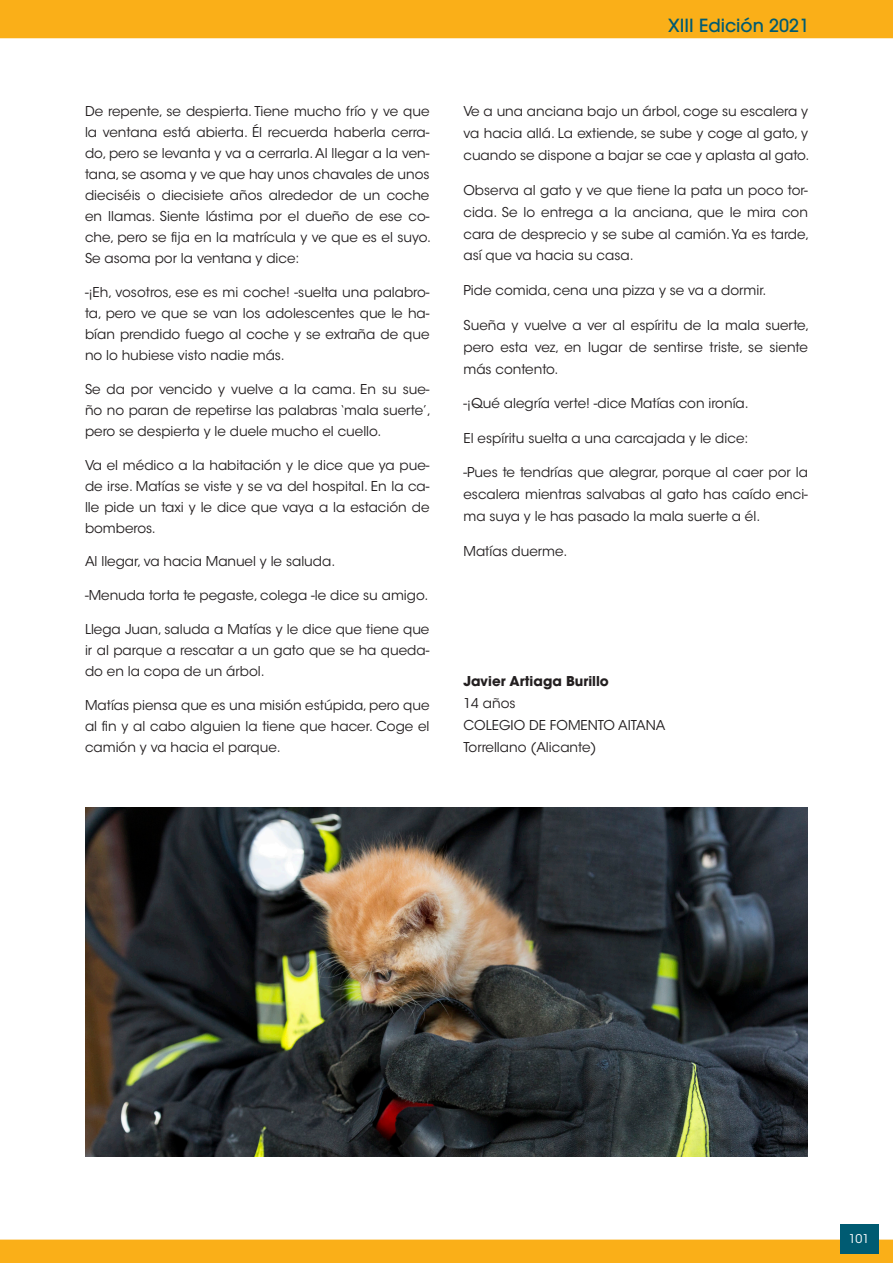
<style>
.page{position:relative;width:893px;height:1263px;background:#fff}
.page>*{position:absolute;margin:0;border:0;box-sizing:border-box;transform-origin:0 0}
.t1{font:500 18px "ITC Avant Garde Std";color:#005b72}
.Texto_normal{font:13.5px/21px "ITC Avant Garde Std";color:#231f20;text-align:justify}
._2_CARGO{font:13.5px "ITC Avant Garde Std";color:#231f20}
._2_CARGO-2{font:700 13.5px "ITC Avant Garde Std";color:#231f20}
.t2{font:12px "ITC Avant Garde Std";color:#fff}
</style>
<div class="page">
<div style="left:0;top:1239px;width:893px;height:24px;background:#faaf18"></div>
<div style="left:0;top:0;width:893px;height:38px;background:#faaf18"></div>
<div style="left:840px;top:1224px;width:38px;height:29px;background:#005b72"></div>
<img style="left:85px;top:808px;width:723px;height:349px">
<p class="Texto_normal" style="left:85px;top:101px;width:348px;text-align:left">De repente, se despierta. Tiene mucho frío y ve que la ventana está abierta. Él recuerda haberla cerra&shy;do, pero se levanta y va a cerrarla. Al llegar a la ven&shy;tana, se asoma y ve que hay unos chavales de unos dieciséis o diecisiete años alrededor de un coche en llamas. Siente lástima por el dueño de ese co&shy;che, pero se fija en la matrícula y ve que es el suyo.<br>Se asoma por la ventana y dice:</p>
<p class="Texto_normal" style="left:85px;top:282px;width:346px">-¡Eh, vosotros, ese es mi coche! -suelta una palabro&shy;ta, pero ve que se van los adolescentes que le ha&shy;bían prendido fuego al coche y se extraña de que no lo hubiese visto nadie más.</p>
<p class="Texto_normal" style="left:85px;top:379px;width:347px">Se da por vencido y vuelve a la cama. En su sue&shy;ño no paran de repetirse las palabras ‘mala suerte’, pero se despierta y le duele mucho el cuello.</p>
<p class="Texto_normal" style="left:85px;top:454px;width:346px">Va el médico a la habitación y le dice que ya pue&shy;de irse. Matías se viste y se va del hospital. En la ca&shy;lle pide un taxi y le dice que vaya a la estación de bomberos.</p>
<p class="Texto_normal" style="left:85px;top:551px;width:252px">Al llegar, va hacia Manuel y le saluda.</p>
<p class="Texto_normal" style="left:85px;top:585px;width:345px">-Menuda torta te pegaste, colega -le dice su amigo.</p>
<p class="Texto_normal" style="left:85px;top:619px;width:346px">Llega Juan, saluda a Matías y le dice que tiene que ir al parque a rescatar a un gato que se ha queda&shy;do en la copa de un árbol.</p>
<p class="Texto_normal" style="left:85px;top:694px;width:346px">Matías piensa que es una misión estúpida, pero que al fin y al cabo alguien la tiene que hacer. Coge el camión y va hacia el parque.</p>
<h1 class="t1" style="left:668px;top:14px;width:143px">XIII Edición 2021</h1>
<p class="Texto_normal" style="left:463px;top:101px;width:348px;line-height:21.9px">Ve a una anciana bajo un árbol, coge su escalera y va hacia allá. La extiende, se sube y coge al gato, y cuando se dispone a bajar se cae y aplasta al gato.</p>
<p class="Texto_normal" style="left:463px;top:179px;width:347px;line-height:21.9px">Observa al gato y ve que tiene la pata un poco tor&shy;cida. Se lo entrega a la anciana, que le mira con cara de desprecio y se sube al camión. Ya es tarde, así que va hacia su casa.</p>
<p class="Texto_normal" style="left:463px;top:280px;width:304px">Pide comida, cena una pizza y se va a dormir.</p>
<p class="Texto_normal" style="left:463px;top:314px;width:347px;line-height:21.9px">Sueña y vuelve a ver al espíritu de la mala suerte, pero esta vez, en lugar de sentirse triste, se siente más contento.</p>
<p class="Texto_normal" style="left:463px;top:393px;width:287px">-¡Qué alegría verte! -dice Matías con ironía.</p>
<p class="Texto_normal" style="left:463px;top:428px;width:286px">El espíritu suelta a una carcajada y le dice:</p>
<p class="Texto_normal" style="left:463px;top:462px;width:346px;line-height:21.9px">-Pues te tendrías que alegrar, porque al caer por la escalera mientras salvabas al gato has caído enci&shy;ma suya y le has pasado la mala suerte a él.</p>
<p class="Texto_normal" style="left:463px;top:541px;width:106px">Matías duerme.</p>
<p class="_2_CARGO-2" style="left:463px;top:672px;width:147px">Javier Artiaga Burillo</p>
<p class="_2_CARGO" style="left:463px;top:695px;width:54px">14 años</p>
<p class="_2_CARGO" style="left:463px;top:717px;width:203px">COLEGIO DE FOMENTO AITANA</p>
<p class="_2_CARGO" style="left:463px;top:739px;width:134px">Torrellano (Alicante)</p>
<p class="t2" style="left:849px;top:1231px;width:22px">101</p>
</div>
